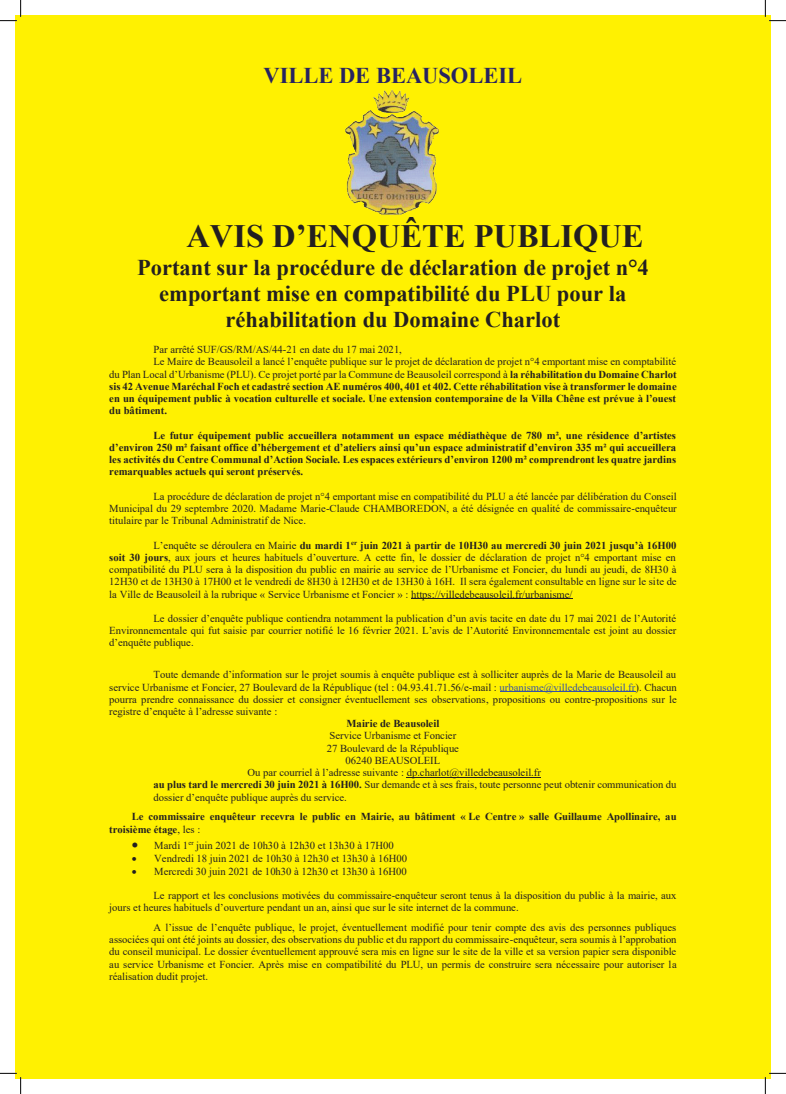
<style>
.page{position:relative;width:786px;height:1094px;background:#fff}
.page>*{position:absolute;margin:0;border:0;box-sizing:border-box;transform-origin:0 0}
.t1{font:700 32.56px "Times New Roman";color:#231f20}
.t2{font:700 22.5px/25.9px "Times New Roman";color:#231f20;text-align:center}
.t3{font:700 22.5px "Times New Roman";color:#272360}
.t4{font:10.62px/12.2px "Times New Roman";letter-spacing:-.005em;color:#231f20;text-align:justify}
.t5{font:700 10.62px/12.2px "Times New Roman";color:#231f20;text-align:justify}
.s1{font-weight:700}
.s2{color:#3853a3}
.s3{font-weight:400}
</style>
<div class="page">
<div style="left:15px;top:15px;width:755px;height:1063px;background:#fff101"></div>
<hr style="left:411px;top:598px;width:161px;height:1px;background:#231f20">
<hr style="left:499px;top:691px;width:136px;height:1px;background:#3853a3">
<hr style="left:406px;top:777px;width:135px;height:1px;background:#231f20">
<img style="left:345px;top:89px;width:94px;height:126px">
<svg style="left:0;top:0;width:22px;height:22px"></svg>
<svg style="left:0;top:1073px;width:22px;height:21px"></svg>
<svg style="left:764px;top:0;width:21px;height:22px"></svg>
<svg style="left:764px;top:1073px;width:21px;height:21px"></svg>
<h2 class="t3" style="left:263px;top:60px;width:260px">VILLE DE BEAUSOLEIL</h2>
<h1 class="t1" style="left:186px;top:212px;width:458px">AVIS D’ENQUÊTE PUBLIQUE</h1>
<h2 class="t2" style="left:137px;top:254px;width:513px">Portant sur la procédure de déclaration de projet n°4 emportant mise en compatibilité du PLU pour la réhabilitation du Domaine Charlot</h2>
<p class="t4" style="left:153px;top:343px;width:250px">Par arrêté SUF/GS/RM/AS/44-21 en date du 17 mai 2021,</p>
<p class="t4" style="left:153px;top:355px;width:524px">Le Maire de Beausoleil a lancé l’enquête publique sur le projet de déclaration de projet n°4 emportant mise en comptabilité</p>
<p class="t4" style="left:109px;top:367px;width:569px">du Plan Local d’Urbanisme (PLU). Ce projet porté par la Commune de Beausoleil correspond à <span class="s1">la réhabilitation du Domaine Charlot</span></p>
<p class="t5" style="left:109px;top:380px;width:569px">sis 42 Avenue Maréchal Foch et cadastré section AE numéros 400, 401 et 402. Cette réhabilitation vise à transformer le domaine</p>
<p class="t5" style="left:109px;top:392px;width:568px">en un équipement public à vocation culturelle et sociale. Une extension contemporaine de la Villa Chêne est prévue à l’ouest</p>
<p class="t5" style="left:109px;top:404px;width:59px">du bâtiment.</p>
<p class="t5" style="left:109px;top:428px;width:568px;text-indent:44px">Le futur équipement public accueillera notamment un espace médiathèque de 780 m², une résidence d’artistes d’environ 250 m² faisant office d’hébergement et d’ateliers ainsi qu’un espace administratif d’environ 335 m² qui accueillera les activités du Centre Communal d’Action Sociale. Les espaces extérieurs d’environ 1200 m² comprendront les quatre jardins remarquables actuels qui seront préservés.</p>
<p class="t4" style="left:109px;top:489px;width:569px;text-indent:44px">La procédure de déclaration de projet n°4 emportant mise en compatibilité du PLU a été lancée par délibération du Conseil Municipal du 29 septembre 2020. Madame Marie-Claude CHAMBOREDON, a été désignée en qualité de commissaire-enquêteur titulaire par le Tribunal Administratif de Nice.</p>
<p class="t4" style="left:109px;top:538px;width:568px;text-indent:44px">L’enquête se déroulera en Mairie <span class="s1">du mardi 1</span><sup>er</sup> <span class="s1">juin 2021 à partir de 10H30 au mercredi 30 juin 2021 jusqu’à 16H00 soit 30 jours</span>, aux jours et heures habituels d’ouverture. A cette fin, le dossier de déclaration de projet n°4 emportant mise en compatibilité du PLU sera à la disposition du public en mairie au service de l’Urbanisme et Foncier, du lundi au jeudi, de 8H30 à 12H30 et de 13H30 à 17H00 et le vendredi de 8H30 à 12H30 et de 13H30 à 16H. Il sera également consultable en ligne sur le site de la Ville de Beausoleil à la rubrique « Service Urbanisme et Foncier » : https://villedebeausoleil.fr/urbanisme/</p>
<p class="t4" style="left:109px;top:612px;width:568px;text-indent:44px">Le dossier d’enquête publique contiendra notamment la publication d’un avis tacite en date du 17 mai 2021 de l’Autorité Environnementale qui fut saisie par courrier notifié le 16 février 2021. L’avis de l’Autorité Environnementale est joint au dossier d’enquête publique.</p>
<p class="t4" style="left:109px;top:668px;width:569px;text-indent:44px">Toute demande d’information sur le projet soumis à enquête publique est à solliciter auprès de la Marie de Beausoleil au service Urbanisme et Foncier, 27 Boulevard de la République (tel : 04.93.41.71.56/e-mail : <span class="s2">urbanisme@villedebeausoleil.fr</span>). Chacun pourra prendre connaissance du dossier et consigner éventuellement ses observations, propositions ou contre-propositions sur le registre d’enquête à l’adresse suivante :</p>
<p class="t5" style="left:346px;top:717px;width:94px">Mairie de Beausoleil</p>
<p class="t4" style="left:329px;top:729px;width:128px">Service Urbanisme et Foncier</p>
<p class="t4" style="left:327px;top:741px;width:134px">27 Boulevard de la République</p>
<p class="t4" style="left:345px;top:754px;width:96px">06240 BEAUSOLEIL</p>
<p class="t4" style="left:247px;top:766px;width:295px">Ou par courriel à l’adresse suivante : dp.charlot@villedebeausoleil.fr</p>
<p class="t4" style="left:153px;top:778px;width:524px"><span class="s1">au plus tard le mercredi 30 juin 2021 à 16H00.</span> Sur demande et à ses frais, toute personne peut obtenir communication du</p>
<p class="t4" style="left:153px;top:790px;width:195px">dossier d’enquête publique auprès du service.</p>
<p class="t5" style="left:109px;top:810px;width:568px;text-indent:22px">Le commissaire enquêteur recevra le public en Mairie, au bâtiment « Le Centre » salle Guillaume Apollinaire, au troisième étage<span class="s3">, les :</span></p>
<p class="t4" style="left:132px;top:838px;width:263px">• Mardi 1<sup>er</sup> juin 2021 de 10h30 à 12h30 et 13h30 à 17H00</p>
<p class="t4" style="left:132px;top:851px;width:277px">• Vendredi 18 juin 2021 de 10h30 à 12h30 et 13h30 à 16H00</p>
<p class="t4" style="left:132px;top:864px;width:276px">• Mercredi 30 juin 2021 de 10h30 à 12h30 et 13h30 à 16H00</p>
<p class="t4" style="left:109px;top:889px;width:568px;text-indent:44px">Le rapport et les conclusions motivées du commissaire-enquêteur seront tenus à la disposition du public à la mairie, aux jours et heures habituels d’ouverture pendant un an, ainsi que sur le site internet de la commune.</p>
<p class="t4" style="left:109px;top:921px;width:569px;text-indent:44px">A l’issue de l’enquête publique, le projet, éventuellement modifié pour tenir compte des avis des personnes publiques associées qui ont été joints au dossier, des observations du public et du rapport du commissaire-enquêteur, sera soumis à l’approbation du conseil municipal. Le dossier éventuellement approuvé sera mis en ligne sur le site de la ville et sa version papier sera disponible au service Urbanisme et Foncier. Après mise en compatibilité du PLU, un permis de construire sera nécessaire pour autoriser la réalisation dudit projet.</p>
</div>
